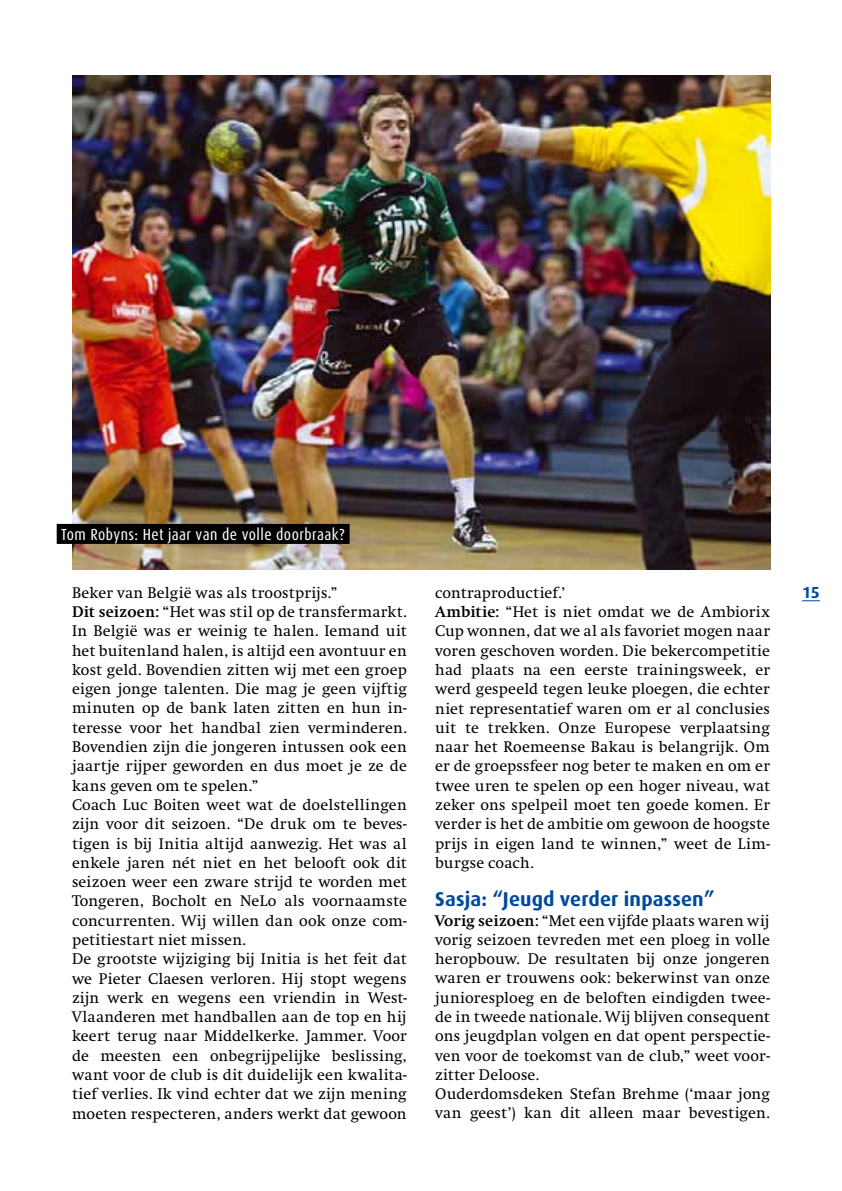
<style>
.page{position:relative;width:842px;height:1191px;background:#fff}
.page>*{position:absolute;margin:0;border:0;box-sizing:border-box;transform-origin:0 0}
.t1{font:700 20px "Dax";letter-spacing:.01em;color:#00499d}
.t2{font:16px/19.2px "Swift";letter-spacing:.01em;color:#000}
.t3{font:16px "Dax Condensed";letter-spacing:.03em;color:#fff}
.t4{font:700 16px "Dax";color:#00499d}
.s1{font-weight:700}
</style>
<div class="page">
<svg style="left:802px;top:600px;width:18px;height:1px"></svg>
<img style="left:72px;top:75px;width:699px;height:495px">
<div style="left:57px;top:524px;width:293px;height:20px;background:#000"></div>
<p class="t3" style="left:61px;top:525px;width:285px">Tom Robyns: Het jaar van de volle doorbraak?</p>
<p class="t2" style="left:72px;top:583px;width:267px">Beker van België was als troostprijs.”</p>
<p class="t4" style="left:802px;top:583px;width:19px">15</p>
<p class="t2" style="left:72px;top:602px;width:336px"><span class="s1">Dit seizoen:</span> “Het was stil op de transfermarkt.<br>In België was er weinig te halen. Iemand uit het buitenland halen, is altijd een avontuur en kost geld. Bovendien zitten wij met een groep eigen jonge talenten. Die mag je geen vijftig minuten op de bank laten zitten en hun in&shy;teresse voor het handbal zien verminderen.<br>Bovendien zijn die jongeren intussen ook een jaartje rijper geworden en dus moet je ze de kans geven om te spelen.”<br>Coach Luc Boiten weet wat de doelstellingen zijn voor dit seizoen. “De druk om te beves&shy;tigen is bij Initia altijd aanwezig. Het was al enkele jaren nét niet en het belooft ook dit seizoen weer een zware strijd te worden met Tongeren, Bocholt en NeLo als voornaamste concurrenten. Wij willen dan ook onze com&shy;petitiestart niet missen.<br>De grootste wijziging bij Initia is het feit dat we Pieter Claesen verloren. Hij stopt wegens zijn werk en wegens een vriendin in West-Vlaanderen met handballen aan de top en hij keert terug naar Middelkerke. Jammer. Voor de meesten een onbegrijpelijke beslissing, want voor de club is dit duidelijk een kwalita&shy;tief verlies. Ik vind echter dat we zijn mening moeten respecteren, anders werkt dat gewoon</p>
<p class="t2" style="left:435px;top:583px;width:336px">contraproductief.’<br><span class="s1">Ambitie:</span> “Het is niet omdat we de Ambiorix Cup wonnen, dat we al als favoriet mogen naar voren geschoven worden. Die bekercompetitie had plaats na een eerste trainingsweek, er werd gespeeld tegen leuke ploegen, die echter niet representatief waren om er al conclusies uit te trekken. Onze Europese verplaatsing naar het Roemeense Bakau is belangrijk. Om er de groepssfeer nog beter te maken en om er twee uren te spelen op een hoger niveau, wat zeker ons spelpeil moet ten goede komen. Er verder is het de ambitie om gewoon de hoogste prijs in eigen land te winnen,” weet de Lim&shy;burgse coach.</p>
<p class="t1" style="left:435px;top:888px;width:281px">Sasja: “Jeugd verder inpassen”</p>
<p class="t2" style="left:435px;top:911px;width:336px"><span class="s1">Vorig seizoen:</span> “Met een vijfde plaats waren wij vorig seizoen tevreden met een ploeg in volle heropbouw. De resultaten bij onze jongeren waren er trouwens ook: bekerwinst van onze junioresploeg en de beloften eindigden twee&shy;de in tweede nationale. Wij blijven consequent ons jeugdplan volgen en dat opent perspectie&shy;ven voor de toekomst van de club,” weet voor&shy;zitter Deloose.<br>Ouderdomsdeken Stefan Brehme (‘maar jong van geest’) kan dit alleen maar bevestigen.</p>
</div>
